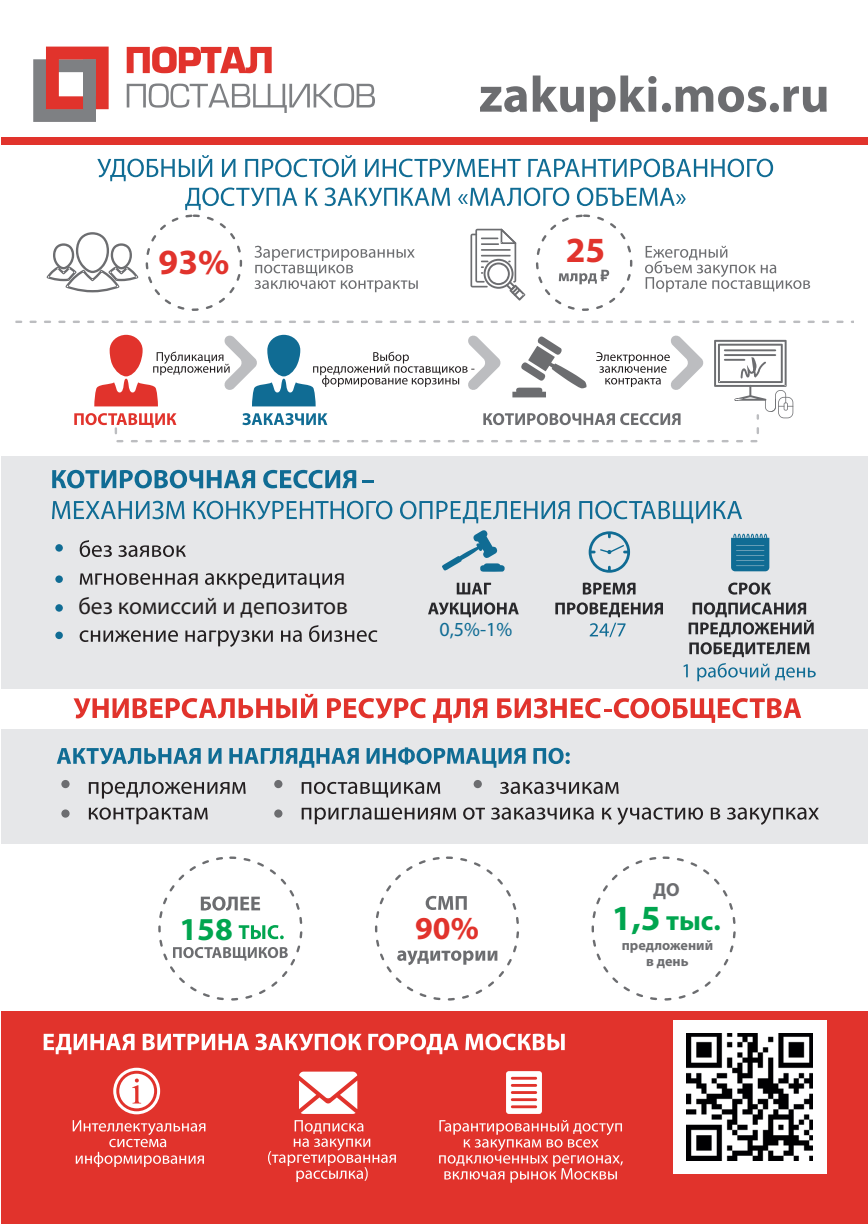
<style>
.page{position:relative;width:868px;height:1224px;background:#fff}
.page>*{position:absolute;margin:0;border:0;box-sizing:border-box;transform-origin:0 0}
.t1{font:700 35.6px "Myriad Pro";color:#e1332c}
.t2{font:700 32px "Myriad Pro";color:#00a54f}
.t3{font:700 32px "Myriad Pro";color:#e1332c}
.t4{font:700 28px "Myriad Pro";color:#00a54f}
.t5{font:23.6px "Myriad Pro";color:#231f20}
.t6{font:20px "Myriad Pro";color:#106c94}
.t7{font:700 18.8px "Myriad Pro";color:#6c6d70}
.t8{font:700 14.2px/16.2px "Myriad Pro";color:#6c6d70;text-align:center}
.s1{font-size:35.6px}
</style>
<div class="page">
<div style="left:1px;top:1011px;width:866px;height:213px;background:#e1332c"></div>
<svg style="left:299px;top:1072px;width:58px;height:42px"></svg>
<svg style="left:506px;top:1071px;width:36px;height:43px"></svg>
<svg style="left:113px;top:1068px;width:47px;height:46px"></svg>
<svg style="left:44px;top:1034px;width:520px;height:20px"></svg>
<svg style="left:73px;top:1120px;width:132px;height:47px"></svg>
<svg style="left:268px;top:1120px;width:128px;height:62px"></svg>
<svg style="left:439px;top:1120px;width:183px;height:63px"></svg>
<div style="left:1px;top:138px;width:866px;height:7px;background:#e1332c"></div>
<div style="left:1px;top:456px;width:866px;height:232px;background:#e6e7e9"></div>
<div style="left:1px;top:729px;width:866px;height:114px;background:#e6e7e9"></div>
<svg style="left:52px;top:470px;width:304px;height:18px"></svg>
<svg style="left:57px;top:747px;width:512px;height:21px"></svg>
<svg style="left:201px;top:896px;width:59px;height:15px"></svg>
<svg style="left:239px;top:925px;width:45px;height:14px"></svg>
<svg style="left:173px;top:947px;width:115px;height:14px"></svg>
<svg style="left:425px;top:896px;width:41px;height:14px"></svg>
<svg style="left:397px;top:951px;width:100px;height:14px"></svg>
<svg style="left:558px;top:270px;width:51px;height:14px"></svg>
<svg style="left:97px;top:155px;width:676px;height:26px"></svg>
<svg style="left:185px;top:188px;width:500px;height:22px"></svg>
<svg style="left:254px;top:246px;width:163px;height:46px"></svg>
<svg style="left:480px;top:76px;width:346px;height:46px"></svg>
<svg style="left:645px;top:246px;width:165px;height:46px"></svg>
<svg style="left:362px;top:480px;width:12px;height:2px"></svg>
<svg style="left:52px;top:501px;width:690px;height:22px"></svg>
<svg style="left:80px;top:540px;width:106px;height:17px"></svg>
<svg style="left:89px;top:782px;width:156px;height:17px"></svg>
<svg style="left:301px;top:782px;width:139px;height:16px"></svg>
<svg style="left:500px;top:782px;width:118px;height:12px"></svg>
<svg style="left:80px;top:573px;width:263px;height:16px"></svg>
<svg style="left:89px;top:808px;width:119px;height:16px"></svg>
<svg style="left:301px;top:808px;width:517px;height:17px"></svg>
<svg style="left:80px;top:625px;width:297px;height:22px"></svg>
<svg style="left:728px;top:583px;width:42px;height:12px"></svg>
<svg style="left:688px;top:602px;width:125px;height:55px"></svg>
<svg style="left:582px;top:583px;width:53px;height:12px"></svg>
<svg style="left:555px;top:602px;width:108px;height:15px"></svg>
<svg style="left:456px;top:583px;width:35px;height:11px"></svg>
<svg style="left:428px;top:602px;width:90px;height:15px"></svg>
<svg style="left:683px;top:663px;width:132px;height:18px"></svg>
<svg style="left:589px;top:623px;width:36px;height:14px"></svg>
<div style="left:55px;top:544px;width:8px;height:8px;background:#106c94;border-radius:50%"></div>
<div style="left:61px;top:780px;width:9px;height:8px;background:#6c6d70;border-radius:50%"></div>
<div style="left:274px;top:780px;width:8px;height:8px;background:#6c6d70;border-radius:50%"></div>
<div style="left:473px;top:780px;width:9px;height:8px;background:#6c6d70;border-radius:50%"></div>
<div style="left:55px;top:575px;width:8px;height:8px;background:#106c94;border-radius:50%"></div>
<div style="left:61px;top:809px;width:9px;height:9px;background:#6c6d70;border-radius:50%"></div>
<div style="left:274px;top:809px;width:8px;height:9px;background:#6c6d70;border-radius:50%"></div>
<div style="left:55px;top:604px;width:8px;height:8px;background:#106c94;border-radius:50%"></div>
<div style="left:55px;top:632px;width:8px;height:7px;background:#106c94;border-radius:50%"></div>
<svg style="left:731px;top:534px;width:38px;height:37px"></svg>
<svg style="left:588px;top:531px;width:42px;height:42px"></svg>
<svg style="left:442px;top:530px;width:62px;height:42px"></svg>
<svg style="left:73px;top:694px;width:728px;height:29px"></svg>
<div style="left:672px;top:1020px;width:154px;height:154px;background:#fff"></div>
<img style="left:686px;top:1034px;width:126px;height:126px">
<div style="left:146px;top:215px;width:96px;height:96px;border:2px dashed #6c6d70;border-radius:50%"></div>
<div style="left:536px;top:215px;width:96px;height:96px;border:2px dashed #6c6d70;border-radius:50%"></div>
<svg style="left:15px;top:321px;width:838px;height:2px"></svg>
<svg style="left:47px;top:232px;width:91px;height:60px"></svg>
<svg style="left:74px;top:335px;width:719px;height:108px"></svg>
<svg style="left:470px;top:229px;width:55px;height:72px"></svg>
<svg style="left:127px;top:47px;width:145px;height:26px"></svg>
<svg style="left:127px;top:83px;width:248px;height:30px"></svg>
<svg style="left:33px;top:47px;width:76px;height:75px"></svg>
<h1 class="t1" style="left:159px;top:248px;width:72px">93%</h1>
<h1 class="t1" style="left:565px;top:236px;width:41px">25</h1>
<p class="t5" style="left:78px;top:596px;width:271px">без комиссий и депозитов</p>
<p class="t6" style="left:439px;top:621px;width:74px">0,5%-1%</p>
<h2 class="t2" style="left:179px;top:916px;width:55px">158</h2>
<h2 class="t3" style="left:415px;top:915px;width:65px">90%</h2>
<p class="t7" style="left:653px;top:882px;width:28px">ДО</p>
<p class="t4" style="left:612px;top:909px;width:110px"><span class="s1">1,5</span> тыс.</p>
<p class="t8" style="left:621px;top:938px;width:93px">предложений в день</p>
</div>
